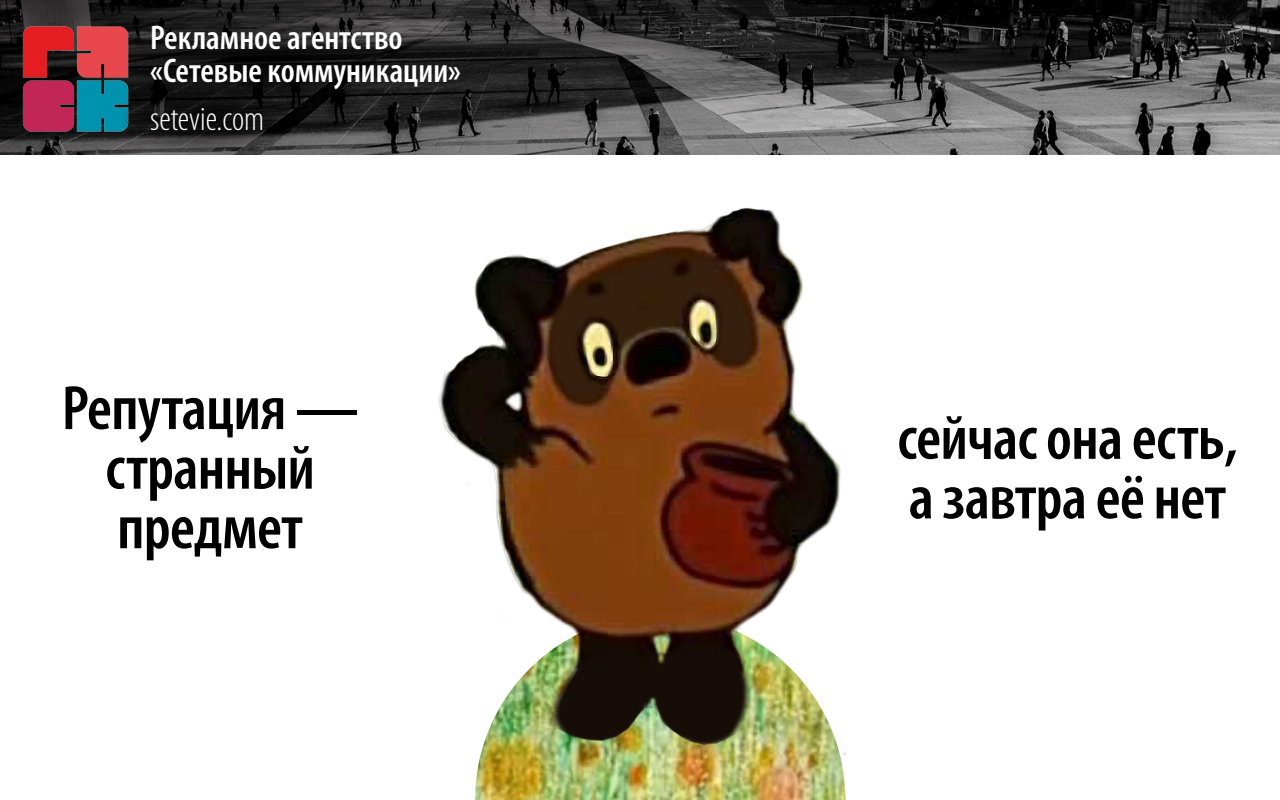
<style>
.page{position:relative;width:1280px;height:800px;background:#fff}
.page>*{position:absolute;margin:0;border:0;box-sizing:border-box;transform-origin:0 0}
.t1{font:600 condensed 63.2px/59.6px "Myriad Pro";letter-spacing:-.01em;color:#000;text-align:center}
.t2{font:600 condensed 34.3px/32.7px "Myriad Pro";color:#fff}
.t3{font:300 condensed 34.3px "Myriad Pro";color:#fff}
</style>
<div class="page">
<img style="left:475px;top:754px;width:370px;height:46px">
<svg style="left:0;top:0;width:1280px;height:154px;background:#454545"></svg>
<img style="left:19px;top:20px;width:111px;height:115px">
<svg style="left:120px;top:88px;width:181px;height:66px;background:#252829"></svg>
<svg style="left:130px;top:20px;width:274px;height:80px;background:#181818"></svg>
<img style="left:438px;top:207px;width:407px;height:547px">
<p class="t2" style="left:150px;top:21px;width:312px">Рекламное агентство «Сетевые коммуникации»</p>
<p class="t3" style="left:150px;top:98px;width:115px">setevie.com</p>
<p class="t1" style="left:62px;top:377px;width:298px">Репутация — странный предмет</p>
<p class="t1" style="left:897px;top:407px;width:342px;text-align:left">сейчас она есть, а завтра её нет</p>
</div>
